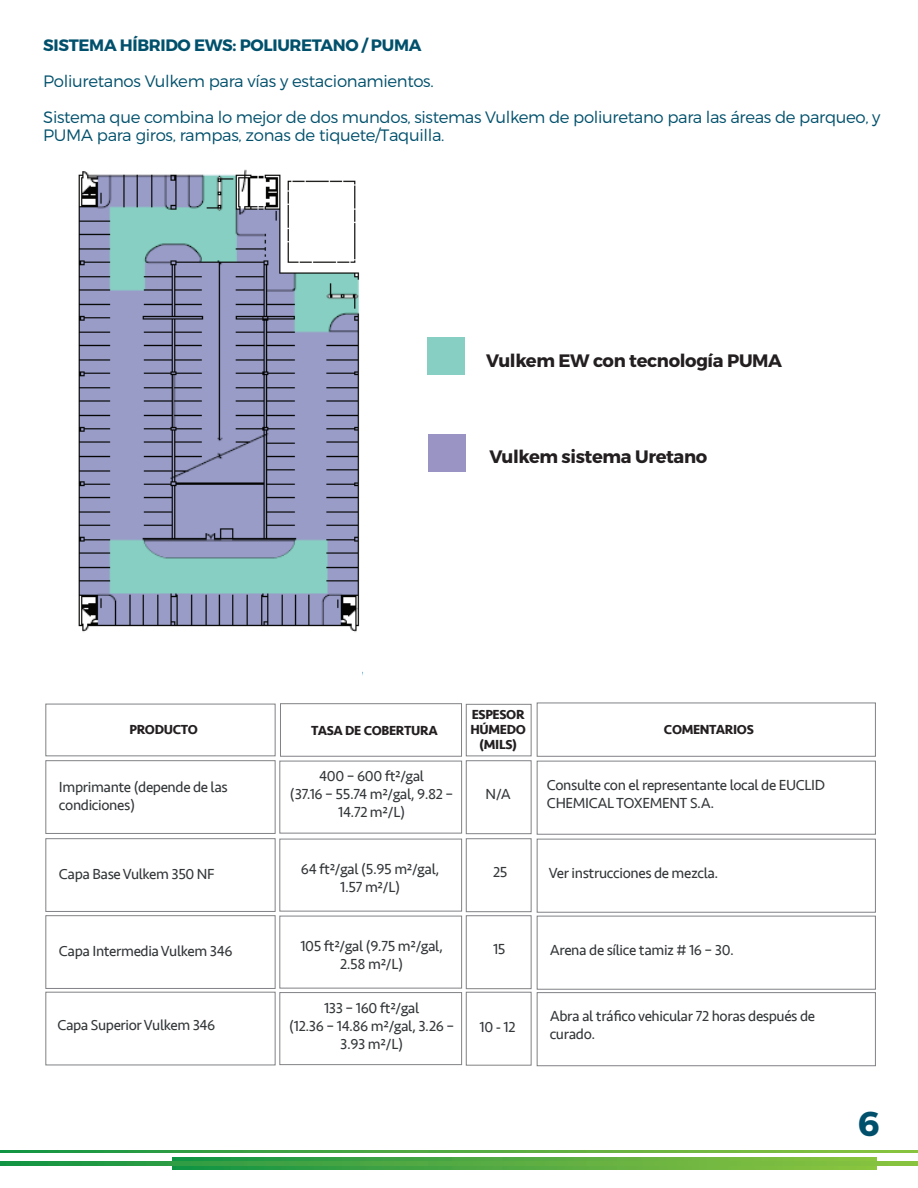
<style>
.page{position:relative;width:918px;height:1188px;background:#fff}
.page>*{position:absolute;margin:0;border:0;box-sizing:border-box;transform-origin:0 0}
.t1{font:700 34.5px "Montserrat";color:#00506c}
.t2{font:700 18px "Montserrat";letter-spacing:-.02em;color:#231f20}
.t3{font:300 16.5px/36px "Montserrat";letter-spacing:-.02em;color:#00506c}
.t4{font:700 16.5px "Montserrat";letter-spacing:-.02em;color:#00506c}
.t5{font:15px/18px "Seravek";letter-spacing:-.025em;color:#333739}
.t6{font:700 13.5px/15px "Seravek";letter-spacing:-.025em;color:#231f20;text-align:center}
</style>
<div class="page">
<img style="left:45px;top:169px;width:318px;height:535px">
<div style="left:64px;top:649px;width:298px;height:95px;background:#fff"></div>
<div style="left:280px;top:703px;width:182px;height:54px;border:1px solid #808285"></div>
<div style="left:45px;top:704px;width:231px;height:52px;border:1px solid #808285"></div>
<div style="left:279px;top:761px;width:183px;height:72px;border:1px solid #808285"></div>
<div style="left:45px;top:760px;width:231px;height:74px;border:1px solid #808285"></div>
<div style="left:466px;top:704px;width:66px;height:52px;border:1px solid #808285"></div>
<div style="left:466px;top:760px;width:66px;height:74px;border:1px solid #808285"></div>
<div style="left:537px;top:703px;width:339px;height:54px;border:1px solid #808285"></div>
<div style="left:537px;top:761px;width:339px;height:74px;border:1px solid #808285"></div>
<div style="left:279px;top:839px;width:183px;height:72px;border:1px solid #808285"></div>
<div style="left:45px;top:838px;width:231px;height:74px;border:1px solid #808285"></div>
<div style="left:466px;top:838px;width:66px;height:74px;border:1px solid #808285"></div>
<div style="left:537px;top:839px;width:339px;height:74px;border:1px solid #808285"></div>
<div style="left:279px;top:916px;width:183px;height:72px;border:1px solid #808285"></div>
<div style="left:45px;top:915px;width:231px;height:74px;border:1px solid #808285"></div>
<div style="left:466px;top:915px;width:66px;height:74px;border:1px solid #808285"></div>
<div style="left:537px;top:916px;width:339px;height:74px;border:1px solid #808285"></div>
<div style="left:279px;top:992px;width:183px;height:73px;border:1px solid #808285"></div>
<div style="left:45px;top:992px;width:231px;height:73px;border:1px solid #808285"></div>
<div style="left:466px;top:992px;width:66px;height:74px;border:1px solid #808285"></div>
<div style="left:537px;top:992px;width:339px;height:74px;border:1px solid #808285"></div>
<svg style="left:173px;top:1158px;width:703px;height:12px;background:#53ab42"></svg>
<svg style="left:0;top:1162px;width:918px;height:4px;background:#52ab42"></svg>
<svg style="left:0;top:1150px;width:918px;height:3px;background:#52ab42"></svg>
<div style="left:428px;top:338px;width:37px;height:37px;background:#87cfc2"></div>
<div style="left:428px;top:434px;width:37px;height:37px;background:#9a94c4"></div>
<p class="t4" style="left:43px;top:35px;width:380px">SISTEMA HÍBRIDO EWS: POLIURETANO / PUMA</p>
<p class="t3" style="left:43px;top:63px;width:839px">Poliuretanos Vulkem para vías y estacionamientos.<br>Sistema que combina lo mejor de dos mundos, sistemas Vulkem de poliuretano para las áreas de parqueo, y</p>
<p class="t3" style="left:43px;top:117px;width:403px">PUMA para giros, rampas, zonas de tiquete/Taquilla.</p>
<p class="t2" style="left:486px;top:350px;width:298px">Vulkem EW con tecnología PUMA</p>
<p class="t2" style="left:489px;top:445px;width:219px">Vulkem sistema Uretano</p>
<p class="t6" style="left:130px;top:722px;width:70px">PRODUCTO</p>
<p class="t6" style="left:311px;top:723px;width:128px">TASA DE COBERTURA</p>
<p class="t6" style="left:470px;top:706px;width:57px">ESPESOR<br>HÚMEDO (MILS)</p>
<p class="t6" style="left:664px;top:722px;width:91px">COMENTARIOS</p>
<p class="t5" style="left:290px;top:767px;width:165px;text-align:center">400 – 600 ft2/gal<br>(37.16 – 55.74 m2/gal, 9.82 –<br>14.72 m2/L)</p>
<p class="t5" style="left:59px;top:778px;width:170px">Imprimante (depende de las condiciones)</p>
<p class="t5" style="left:547px;top:776px;width:280px">Consulte con el representante local de EUCLID<br>CHEMICAL TOXEMENT S.A.</p>
<p class="t5" style="left:486px;top:785px;width:27px">N/A</p>
<p class="t5" style="left:59px;top:865px;width:157px">Capa Base Vulkem 350 NF</p>
<p class="t5" style="left:301px;top:860px;width:140px">64 ft2/gal (5.95 m2/gal,</p>
<p class="t5" style="left:549px;top:864px;width:171px">Ver instrucciones de mezcla.</p>
<p class="t5" style="left:340px;top:878px;width:62px">1.57 m2/L)</p>
<p class="t5" style="left:493px;top:863px;width:16px">25</p>
<p class="t5" style="left:300px;top:937px;width:144px;text-align:center">105 ft2/gal (9.75 m2/gal,<br>2.58 m2/L)</p>
<p class="t5" style="left:493px;top:940px;width:14px">15</p>
<p class="t5" style="left:59px;top:942px;width:175px">Capa Intermedia Vulkem 346</p>
<p class="t5" style="left:550px;top:941px;width:186px">Arena de sílice tamiz # 16 – 30.</p>
<p class="t5" style="left:289px;top:999px;width:166px;text-align:center">133 – 160 ft2/gal<br>(12.36 – 14.86 m2/gal, 3.26 –<br>3.93 m2/L)</p>
<p class="t5" style="left:57px;top:1016px;width:160px">Capa Superior Vulkem 346</p>
<p class="t5" style="left:550px;top:1007px;width:267px">Abra al tráfico vehicular 72 horas después de curado.</p>
<p class="t5" style="left:480px;top:1018px;width:38px">10 - 12</p>
<h1 class="t1" style="left:858px;top:1102px;width:23px">6</h1>
</div>
